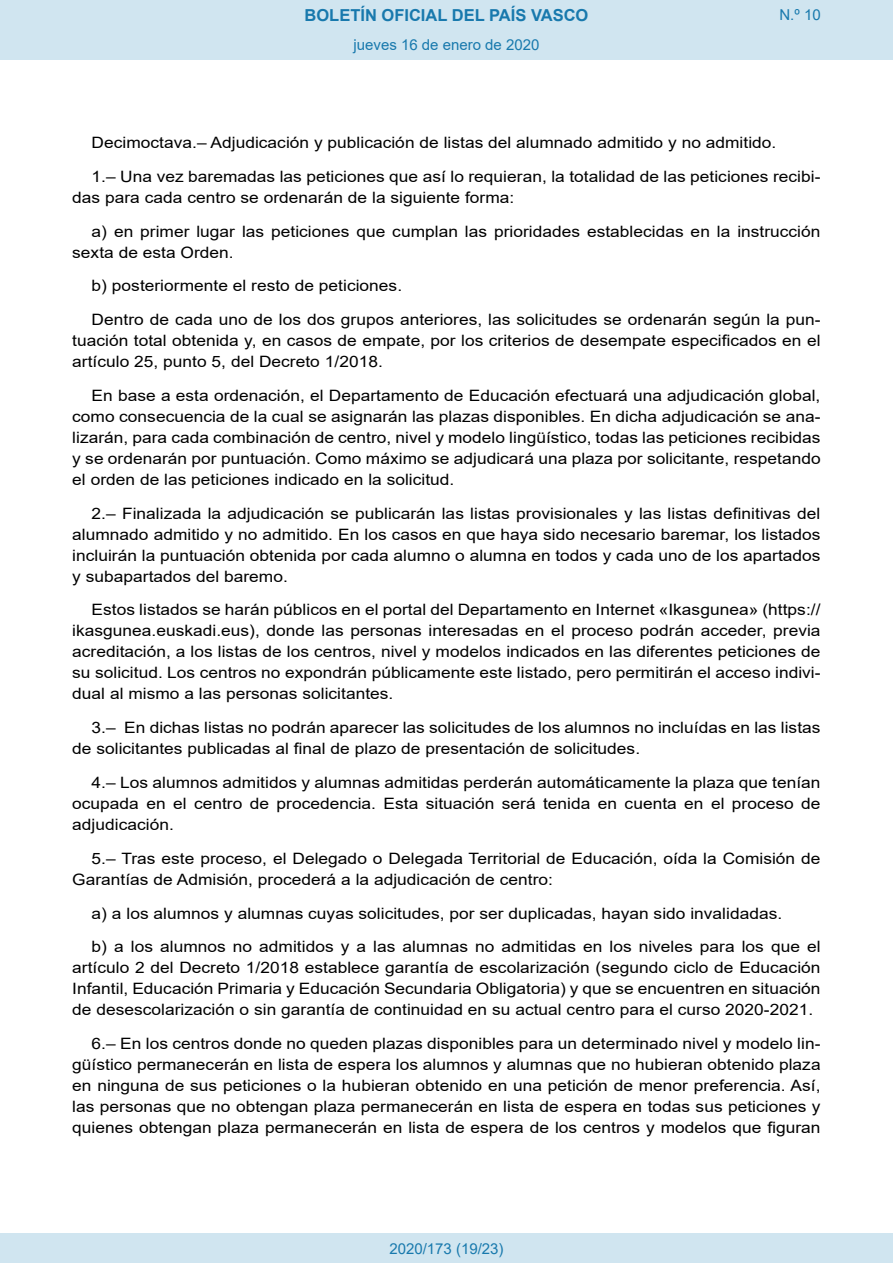
<style>
.page{position:relative;width:893px;height:1263px;background:#fff}
.page>*{position:absolute;margin:0;border:0;box-sizing:border-box;transform-origin:0 0}
.t1{font:700 16.5px "Arial";color:#1879ad}
.BOPVDetalle{font:15.6px/21px "Arial";color:#000;text-align:justify;scale:1.11 1}
.Paginacion_Centro{font:15px "Arial";color:#1879ad}
</style>
<div class="page">
<div style="left:0;top:0;width:893px;height:60px;background:#d0e5f0"></div>
<div style="left:0;top:1233px;width:893px;height:30px;background:#d0e5f0"></div>
<p class="t1" style="left:305px;top:3px;width:285px">BOLETÍN OFICIAL DEL PAÍS VASCO</p>
<p class="Paginacion_Centro" style="left:353px;top:35px;width:187px">jueves 16 de enero de 2020</p>
<p class="Paginacion_Centro" style="left:779px;top:5px;width:43px">N.º 10</p>
<p class="BOPVDetalle" style="left:92px;top:132px;width:618px">Decimoctava.– Adjudicación y publicación de listas del alumnado admitido y no admitido.</p>
<p class="BOPVDetalle" style="left:72px;top:166px;width:676px;text-indent:19px">1.– Una vez baremadas las peticiones que así lo requieran, la totalidad de las peticiones recibi&shy;das para cada centro se ordenarán de la siguiente forma:</p>
<p class="BOPVDetalle" style="left:72px;top:221px;width:675px;text-indent:19px">a) en primer lugar las peticiones que cumplan las prioridades establecidas en la instrucción sexta de esta Orden.</p>
<p class="BOPVDetalle" style="left:92px;top:275px;width:281px">b) posteriormente el resto de peticiones.</p>
<p class="BOPVDetalle" style="left:72px;top:309px;width:676px;text-indent:19px">Dentro de cada uno de los dos grupos anteriores, las solicitudes se ordenarán según la pun&shy;tuación total obtenida y, en casos de empate, por los criterios de desempate especificados en el artículo 25, punto 5, del Decreto 1/2018.</p>
<p class="BOPVDetalle" style="left:72px;top:385px;width:676px;text-indent:19px">En base a esta ordenación, el Departamento de Educación efectuará una adjudicación global, como consecuencia de la cual se asignarán las plazas disponibles. En dicha adjudicación se ana&shy;lizarán, para cada combinación de centro, nivel y modelo lingüístico, todas las peticiones recibidas y se ordenarán por puntuación. Como máximo se adjudicará una plaza por solicitante, respetando el orden de las peticiones indicado en la solicitud.</p>
<p class="BOPVDetalle" style="left:72px;top:503px;width:676px;text-indent:19px">2.– Finalizada la adjudicación se publicarán las listas provisionales y las listas definitivas del alumnado admitido y no admitido. En los casos en que haya sido necesario baremar, los listados incluirán la puntuación obtenida por cada alumno o alumna en todos y cada uno de los apartados y subapartados del baremo.</p>
<p class="BOPVDetalle" style="left:72px;top:599px;width:676px;text-indent:19px">Estos listados se harán públicos en el portal del Departamento en Internet «Ikasgunea» (https:// ikasgunea.euskadi.eus), donde las personas interesadas en el proceso podrán acceder, previa acreditación, a los listas de los centros, nivel y modelos indicados en las diferentes peticiones de su solicitud. Los centros no expondrán públicamente este listado, pero permitirán el acceso indivi&shy;dual al mismo a las personas solicitantes.</p>
<p class="BOPVDetalle" style="left:72px;top:717px;width:676px;text-indent:19px">3.– En dichas listas no podrán aparecer las solicitudes de los alumnos no incluídas en las listas de solicitantes publicadas al final de plazo de presentación de solicitudes.</p>
<p class="BOPVDetalle" style="left:72px;top:772px;width:676px;text-indent:19px">4.– Los alumnos admitidos y alumnas admitidas perderán automáticamente la plaza que tenían ocupada en el centro de procedencia. Esta situación será tenida en cuenta en el proceso de adjudicación.</p>
<p class="BOPVDetalle" style="left:72px;top:848px;width:676px;text-indent:19px">5.– Tras este proceso, el Delegado o Delegada Territorial de Educación, oída la Comisión de<br>Garantías de Admisión, procederá a la adjudicación de centro:</p>
<p class="BOPVDetalle" style="left:92px;top:902px;width:624px">a) a los alumnos y alumnas cuyas solicitudes, por ser duplicadas, hayan sido invalidadas.</p>
<p class="BOPVDetalle" style="left:72px;top:936px;width:676px;text-indent:19px">b) a los alumnos no admitidos y a las alumnas no admitidas en los niveles para los que el artículo 2 del Decreto 1/2018 establece garantía de escolarización (segundo ciclo de Educación Infantil, Educación Primaria y Educación Secundaria Obligatoria) y que se encuentren en situación de desescolarización o sin garantía de continuidad en su actual centro para el curso 2020-2021.</p>
<p class="BOPVDetalle" style="left:72px;top:1033px;width:676px;text-indent:19px">6.– En los centros donde no queden plazas disponibles para un determinado nivel y modelo lin&shy;güístico permanecerán en lista de espera los alumnos y alumnas que no hubieran obtenido plaza en ninguna de sus peticiones o la hubieran obtenido en una petición de menor preferencia. Así, las personas que no obtengan plaza permanecerán en lista de espera en todas sus peticiones y quienes obtengan plaza permanecerán en lista de espera de los centros y modelos que figuran</p>
<p class="Paginacion_Centro" style="left:389px;top:1238px;width:116px">2020/173 (19/23)</p>
</div>
